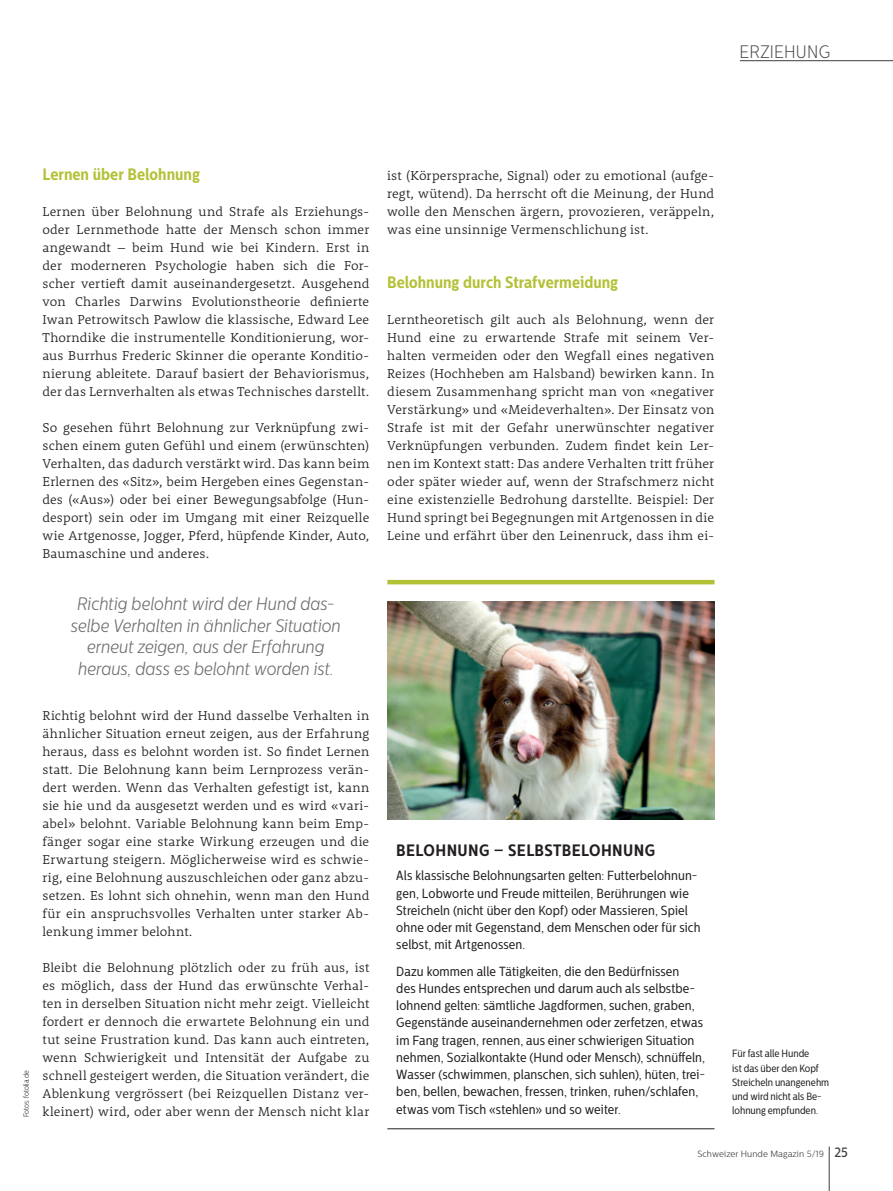
<style>
.page{position:relative;width:893px;height:1191px;background:#fff}
.page>*{position:absolute;margin:0;border:0;box-sizing:border-box;transform-origin:0 0}
.t1{font:italic 300 18px/21.6px "Centrale Sans Cnd";letter-spacing:-.005em;color:#6c6d70;text-align:center}
.t2{font:200 18px "Centrale Sans Cnd";letter-spacing:.015em;color:#3e3e3f}
.t3{font:700 16.5px "Centrale Sans Cnd";color:#b3c135}
.t4{font:700 16.5px "Centrale Sans Cnd";letter-spacing:.025em;color:#231f20}
.t5{font:300 13.2px/18px "Rooney Pro";letter-spacing:.01em;color:#231f20;text-align:justify}
.t6{font:13.2px/17.2px "Centrale Sans Cnd";letter-spacing:.01em;color:#231f20}
.t7{font:10.5px/14.2px "Centrale Sans Cnd";letter-spacing:-.005em;color:#231f20}
.t8{font:300 9px "Centrale Sans Cnd";letter-spacing:.01em;color:#3e3e3f;scale:1.1 1}
.t9{font:300 7.5px "Centrale Sans Cnd";color:#231f20}
.s1{font-weight:500;font-size:13.5px}
</style>
<div class="page">
<img style="left:387px;top:601px;width:327px;height:218px">
<hr style="left:829px;top:1146px;width:1px;height:45px;background:#3e3e3f">
<hr style="left:740px;top:60px;width:153px;height:1px;background:#3e3e3f">
<hr style="left:387px;top:580px;width:327px;height:4px;background:#b3c135">
<hr style="left:387px;top:1128px;width:327px;height:1px;background:#231f20">
<h1 class="t2" style="left:739px;top:41px;width:92px">ERZIEHUNG</h1>
<p class="t3" style="left:43px;top:164px;width:159px">Lernen über Belohnung</p>
<p class="t5" style="left:43px;top:202px;width:328px">Lernen über Belohnung und Strafe als Erziehungs&shy;oder Lernmethode hatte der Mensch schon immer angewandt – beim Hund wie bei Kindern. Erst in der moderneren Psychologie haben sich die For&shy;scher vertieft damit auseinandergesetzt. Ausgehend von Charles Darwins Evolutionstheorie definierte Iwan Petrowitsch Pawlow die klassische, Edward Lee Thorndike die instrumentelle Konditionierung, wor&shy;aus Burrhus Frederic Skinner die operante Konditio&shy;nierung ableitete. Darauf basiert der Behaviorismus, der das Lernverhalten als etwas Technisches darstellt.</p>
<p class="t5" style="left:43px;top:418px;width:328px">So gesehen führt Belohnung zur Verknüpfung zwi&shy;schen einem guten Gefühl und einem (erwünschten)<br>Verhalten, das dadurch verstärkt wird. Das kann beim Erlernen des «Sitz», beim Hergeben eines Gegenstan&shy;des («Aus») oder bei einer Bewegungsabfolge (Hun&shy;desport) sein oder im Umgang mit einer Reizquelle wie Artgenosse, Jogger, Pferd, hüpfende Kinder, Auto, Baumaschine und anderes.</p>
<p class="t9" style="left:22px;top:1117px;width:49px;rotate:-90deg">Fotos: fotolia.de</p>
<h1 class="t1" style="left:71px;top:593px;width:271px">Richtig belohnt wird der Hund das&shy;selbe Verhalten in ähnlicher Situation erneut zeigen, aus der Erfahrung heraus, dass es belohnt worden ist.</h1>
<p class="t5" style="left:43px;top:706px;width:328px">Richtig belohnt wird der Hund dasselbe Verhalten in ähnlicher Situation erneut zeigen, aus der Erfahrung heraus, dass es belohnt worden ist. So findet Lernen statt. Die Belohnung kann beim Lernprozess verän&shy;dert werden. Wenn das Verhalten gefestigt ist, kann sie hie und da ausgesetzt werden und es wird «vari&shy;abel» belohnt. Variable Belohnung kann beim Emp&shy;fänger sogar eine starke Wirkung erzeugen und die Erwartung steigern. Möglicherweise wird es schwie&shy;rig, eine Belohnung auszuschleichen oder ganz abzu&shy;setzen. Es lohnt sich ohnehin, wenn man den Hund für ein anspruchsvolles Verhalten unter starker Ab&shy;lenkung immer belohnt.</p>
<p class="t5" style="left:43px;top:958px;width:328px">Bleibt die Belohnung plötzlich oder zu früh aus, ist es möglich, dass der Hund das erwünschte Verhal&shy;ten in derselben Situation nicht mehr zeigt. Vielleicht fordert er dennoch die erwartete Belohnung ein und tut seine Frustration kund. Das kann auch eintreten, wenn Schwierigkeit und Intensität der Aufgabe zu schnell gesteigert werden, die Situation verändert, die Ablenkung vergrössert (bei Reizquellen Distanz ver&shy;kleinert) wird, oder aber wenn der Mensch nicht klar</p>
<p class="t5" style="left:387px;top:166px;width:329px">ist (Körpersprache, Signal) oder zu emotional (aufge&shy;regt, wütend). Da herrscht oft die Meinung, der Hund wolle den Menschen ärgern, provozieren, veräppeln, was eine unsinnige Vermenschlichung ist.</p>
<p class="t3" style="left:387px;top:272px;width:232px">Belohnung durch Strafvermeidung</p>
<p class="t5" style="left:387px;top:310px;width:328px">Lerntheoretisch gilt auch als Belohnung, wenn der Hund eine zu erwartende Strafe mit seinem Ver&shy;halten vermeiden oder den Wegfall eines negativen Reizes (Hochheben am Halsband) bewirken kann. In diesem Zusammenhang spricht man von «negativer Verstärkung» und «Meideverhalten». Der Einsatz von Strafe ist mit der Gefahr unerwünschter negativer Verknüpfungen verbunden. Zudem findet kein Ler&shy;nen im Kontext statt: Das andere Verhalten tritt früher oder später wieder auf, wenn der Strafschmerz nicht eine existenzielle Bedrohung darstellte. Beispiel: Der Hund springt bei Begegnungen mit Artgenossen in die Leine und erfährt über den Leinenruck, dass ihm ei-</p>
<p class="t4" style="left:396px;top:840px;width:260px">BELOHNUNG – SELBSTBELOHNUNG</p>
<p class="t6" style="left:396px;top:867px;width:306px">Als klassische Belohnungsarten gelten: Futterbelohnun&shy;gen, Lobworte und Freude mitteilen, Berührungen wie Streicheln (nicht über den Kopf) oder Massieren, Spiel ohne oder mit Gegenstand, dem Menschen oder für sich selbst, mit Artgenossen.</p>
<p class="t6" style="left:396px;top:962px;width:310px">Dazu kommen alle Tätigkeiten, die den Bedürfnissen<br>des Hundes entsprechen und darum auch als selbstbe&shy;lohnend gelten: sämtliche Jagdformen, suchen, graben, Gegenstände auseinandernehmen oder zerfetzen, etwas im Fang tragen, rennen, aus einer schwierigen Situation nehmen, Sozialkontakte (Hund oder Mensch), schnüffeln, Wasser (schwimmen, planschen, sich suhlen), hüten, trei&shy;ben, bellen, bewachen, fressen, trinken, ruhen/schlafen, etwas vom Tisch «stehlen» und so weiter.</p>
<p class="t7" style="left:732px;top:1046px;width:99px">Für fast alle Hunde<br>ist das über den Kopf<br>Streicheln unangenehm und wird nicht als Be&shy;lohnung empfunden.</p>
<p class="t8" style="left:697px;top:1148px;width:138px">Schweizer Hunde Magazin 5/19 <span class="s1">25</span></p>
</div>
